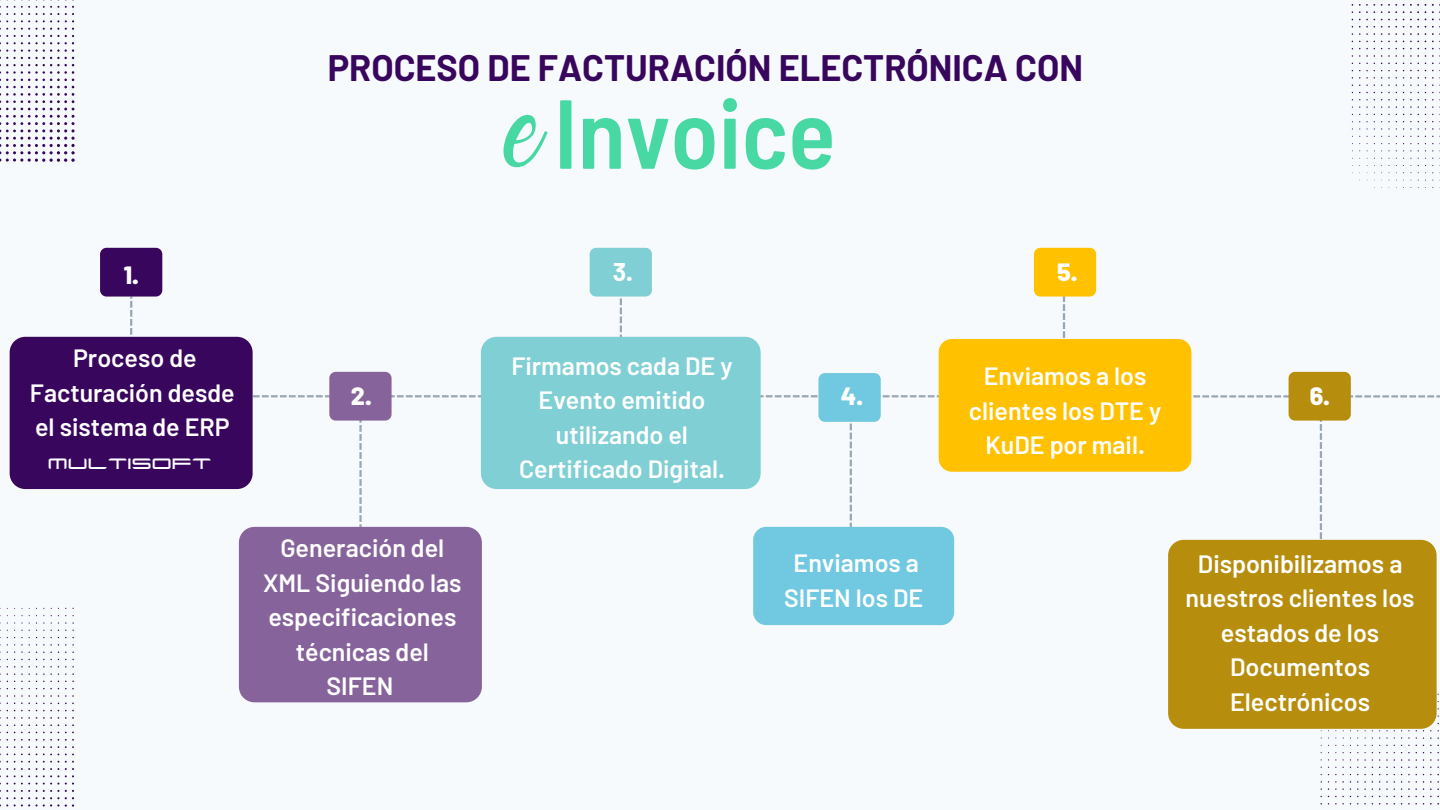
<style>
.page{position:relative;width:1440px;height:810px;background:#f6fafd}
.page>*{position:absolute;margin:0;border:0;box-sizing:border-box;transform-origin:0 0}
.t1{font:600 semi-condensed 97.8px "Barlow";color:#48d8a4}
.t2{font:700 36px "Barlow";color:#38065d}
.t3{font:600 25.1px/34.5px "Barlow";color:#fff;text-align:center}
.t4{font:600 25px/34.5px "Barlow";color:#fff;text-align:center}
.t5{font:800 25px "Barlow";color:#fff}
.t6{font:700 25px "Barlow";color:#fff}
.t7{font:21px "Xenotron";color:#fff}
</style>
<div class="page">
<svg style="left:65px;top:761px;width:9px;height:16px"></svg>
<svg style="left:14px;top:783px;width:60px;height:24px"></svg>
<svg style="left:0;top:783px;width:8px;height:23px"></svg>
<svg style="left:36px;top:761px;width:23px;height:16px"></svg>
<svg style="left:65px;top:739px;width:9px;height:16px"></svg>
<svg style="left:14px;top:761px;width:16px;height:16px"></svg>
<svg style="left:0;top:761px;width:8px;height:16px"></svg>
<svg style="left:43px;top:739px;width:9px;height:16px"></svg>
<svg style="left:21px;top:739px;width:9px;height:16px"></svg>
<svg style="left:65px;top:717px;width:9px;height:9px"></svg>
<svg style="left:43px;top:717px;width:9px;height:9px"></svg>
<svg style="left:0;top:739px;width:8px;height:16px"></svg>
<svg style="left:0;top:717px;width:8px;height:9px"></svg>
<svg style="left:21px;top:717px;width:9px;height:9px"></svg>
<svg style="left:21px;top:695px;width:9px;height:9px"></svg>
<svg style="left:65px;top:666px;width:9px;height:9px"></svg>
<svg style="left:43px;top:666px;width:9px;height:9px"></svg>
<svg style="left:21px;top:666px;width:9px;height:9px"></svg>
<svg style="left:65px;top:644px;width:9px;height:9px"></svg>
<svg style="left:43px;top:644px;width:9px;height:9px"></svg>
<svg style="left:49px;top:28px;width:26px;height:134px"></svg>
<svg style="left:65px;top:0;width:9px;height:22px"></svg>
<svg style="left:0;top:28px;width:45px;height:134px"></svg>
<svg style="left:36px;top:0;width:23px;height:22px"></svg>
<svg style="left:14px;top:0;width:16px;height:22px"></svg>
<svg style="left:0;top:0;width:8px;height:22px"></svg>
<svg style="left:1430px;top:781px;width:9px;height:9px"></svg>
<svg style="left:1408px;top:781px;width:9px;height:9px"></svg>
<svg style="left:1335px;top:781px;width:9px;height:9px"></svg>
<svg style="left:1432px;top:4px;width:8px;height:16px"></svg>
<svg style="left:1403px;top:4px;width:9px;height:9px"></svg>
<svg style="left:1432px;top:26px;width:8px;height:9px"></svg>
<svg style="left:1410px;top:26px;width:9px;height:9px"></svg>
<svg style="left:1381px;top:4px;width:9px;height:9px"></svg>
<svg style="left:1359px;top:4px;width:9px;height:9px"></svg>
<svg style="left:1388px;top:26px;width:9px;height:9px"></svg>
<svg style="left:1432px;top:48px;width:8px;height:9px"></svg>
<svg style="left:1432px;top:77px;width:8px;height:9px"></svg>
<svg style="left:1359px;top:26px;width:9px;height:9px"></svg>
<svg style="left:1359px;top:77px;width:9px;height:9px"></svg>
<svg style="left:1388px;top:77px;width:9px;height:9px"></svg>
<svg style="left:130px;top:297px;width:2px;height:40px"></svg>
<svg style="left:1063px;top:297px;width:2px;height:41px"></svg>
<svg style="left:253px;top:298px;width:702px;height:250px"></svg>
<div style="left:239px;top:527px;width:243px;height:175px;background:#86649b;border-radius:16px"></div>
<div style="left:329px;top:372px;width:63px;height:49px;background:#86649b;border-radius:6px"></div>
<div style="left:753px;top:527px;width:201px;height:98px;background:#70c8e1;border-radius:13px"></div>
<div style="left:818px;top:373px;width:63px;height:49px;background:#70c8e1;border-radius:6px"></div>
<div style="left:10px;top:337px;width:243px;height:152px;background:#38065d;border-radius:16px"></div>
<div style="left:100px;top:248px;width:62px;height:49px;background:#38065d;border-radius:6px"></div>
<div style="left:481px;top:337px;width:280px;height:152px;background:#80cfd4;border-radius:16px"></div>
<div style="left:590px;top:248px;width:62px;height:49px;background:#80cfd4;border-radius:6px"></div>
<div style="left:939px;top:339px;width:252px;height:133px;background:#ffc100;border-radius:13px"></div>
<div style="left:1034px;top:248px;width:62px;height:49px;background:#ffc100;border-radius:6px"></div>
<svg style="left:1355px;top:395px;width:16px;height:3px"></svg>
<svg style="left:1373px;top:395px;width:16px;height:3px"></svg>
<svg style="left:1391px;top:395px;width:16px;height:3px"></svg>
<svg style="left:1409px;top:395px;width:16px;height:3px"></svg>
<svg style="left:1427px;top:395px;width:13px;height:3px"></svg>
<svg style="left:1193px;top:395px;width:160px;height:145px"></svg>
<div style="left:1289px;top:372px;width:62px;height:49px;background:#b68d0c;border-radius:6px"></div>
<div style="left:1168px;top:540px;width:269px;height:189px;background:#b68d0c;border-radius:16px"></div>
<h2 class="t2" style="left:328px;top:45px;width:757px">PROCESO DE FACTURACIÓN ELECTRÓNICA CON</h2>
<h1 class="t1" style="left:509px;top:71px;width:328px"><sup>e</sup> Invoice</h1>
<p class="t5" style="left:124px;top:259px;width:17px">1.</p>
<p class="t4" style="left:30px;top:340px;width:206px">Proceso de<br>Facturación desde el sistema de ERP</p>
<p class="t7" style="left:49px;top:457px;width:165px">MULTISOFT</p>
<p class="t5" style="left:351px;top:380px;width:22px">2.</p>
<p class="t4" style="left:263px;top:530px;width:200px">Generación del<br>XML Siguiendo las especificaciones técnicas del<br>SIFEN</p>
<p class="t6" style="left:613px;top:256px;width:22px">3.</p>
<p class="t4" style="left:511px;top:347px;width:223px">Firmamos cada DE y<br>Evento emitido utilizando el<br>Certificado Digital.</p>
<p class="t5" style="left:841px;top:380px;width:24px">4.</p>
<p class="t4" style="left:784px;top:545px;width:141px">Enviamos a<br>SIFEN los DE</p>
<p class="t5" style="left:1057px;top:256px;width:22px">5.</p>
<p class="t4" style="left:969px;top:358px;width:194px">Enviamos a los clientes los DTE y<br>KuDE por mail.</p>
<p class="t5" style="left:1310px;top:380px;width:22px">6.</p>
<p class="t3" style="left:1186px;top:545px;width:231px">Disponibilizamos a nuestros clientes los estados de los<br>Documentos<br>Electrónicos</p>
</div>
